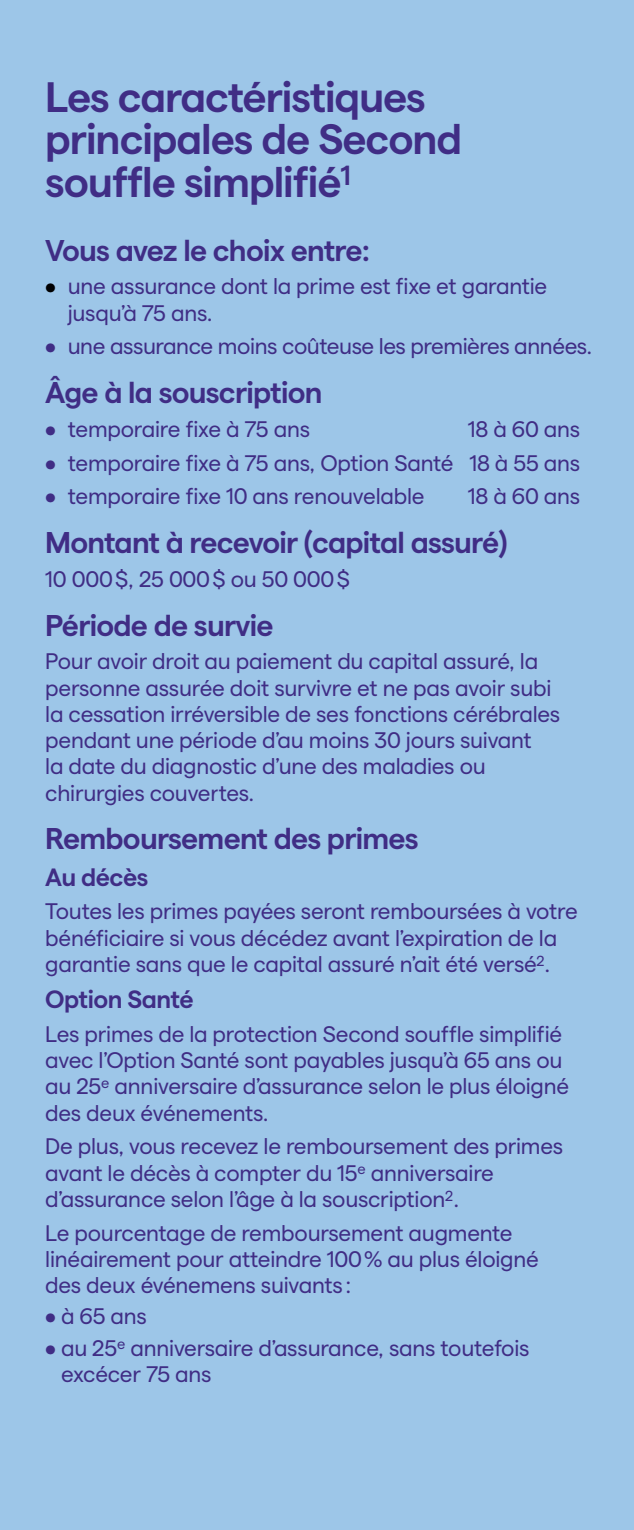
<style>
.page{position:relative;width:634px;height:1530px;background:#9dc6e8}
.page>*{position:absolute;margin:0;border:0;box-sizing:border-box;transform-origin:0 0}
.t1{font:600 42.5px/42.5px "Matter";letter-spacing:-.025em;color:#402d85}
.t2{font:600 30px "Matter";letter-spacing:-.025em;color:#402d85}
.t3{font:600 25px "Matter";letter-spacing:-.02em;color:#402d85}
.t4{font:22.5px/26.2px "Matter";letter-spacing:-.01em;color:#402d85}
.s1{color:#000001}
</style>
<div class="page">
<hr style="left:0;top:0;width:1px;height:1530px;background:#f6f6f6">
<h1 class="t1" style="left:45px;top:72px;width:419px">Les caractéristiques principales de Second souffle simplifié<sup>1</sup></h1>
<h2 class="t2" style="left:45px;top:228px;width:326px">Vous avez le choix entre:</h2>
<p class="t4" style="left:68px;top:271px;width:481px;text-indent:-22px"><span class="s1">•</span> une assurance dont la prime est fixe et garantie jusqu’à 75 ans.</p>
<p class="t4" style="left:45px;top:331px;width:548px">• une assurance moins coûteuse les premières années.</p>
<h2 class="t2" style="left:45px;top:370px;width:279px">Âge à la souscription</h2>
<p class="t4" style="left:45px;top:414px;width:266px">• temporaire fixe à 75 ans</p>
<p class="t4" style="left:468px;top:414px;width:114px">18 à 60 ans</p>
<p class="t4" style="left:45px;top:448px;width:537px">• temporaire fixe à 75 ans, Option Santé 18 à 55 ans</p>
<p class="t4" style="left:45px;top:481px;width:381px">• temporaire fixe 10 ans renouvelable</p>
<p class="t4" style="left:468px;top:481px;width:114px">18 à 60 ans</p>
<h2 class="t2" style="left:45px;top:520px;width:463px">Montant à recevoir (capital assuré)</h2>
<p class="t4" style="left:45px;top:564px;width:306px">10 000$, 25 000$ ou 50 000$</p>
<h2 class="t2" style="left:45px;top:603px;width:230px">Période de survie</h2>
<p class="t4" style="left:45px;top:646px;width:516px">Pour avoir droit au paiement du capital assuré, la personne assurée doit survivre et ne pas avoir subi la cessation irréversible de ses fonctions cérébrales pendant une période d’au moins 30 jours suivant<br>la date du diagnostic d’une des maladies ou chirurgies couvertes.</p>
<h2 class="t2" style="left:45px;top:817px;width:375px">Remboursement des primes</h2>
<p class="t3" style="left:45px;top:858px;width:105px">Au décès</p>
<p class="t4" style="left:45px;top:896px;width:534px">Toutes les primes payées seront remboursées à votre bénéficiaire si vous décédez avant l’expiration de la garantie sans que le capital assuré n’ait été versé<sup>2</sup>.</p>
<p class="t3" style="left:45px;top:981px;width:150px">Option Santé</p>
<p class="t4" style="left:45px;top:1019px;width:525px">Les primes de la protection Second souffle simplifié avec l’Option Santé sont payables jusqu’à 65 ans ou au 25<sup>e</sup> anniversaire d’assurance selon le plus éloigné des deux événements.</p>
<p class="t4" style="left:45px;top:1131px;width:519px">De plus, vous recevez le remboursement des primes avant le décès à compter du 15<sup>e</sup> anniversaire d’assurance selon l’âge à la souscription<sup>2</sup>.</p>
<p class="t4" style="left:45px;top:1218px;width:495px">Le pourcentage de remboursement augmente linéairement pour atteindre 100% au plus éloigné des deux événemens suivants:</p>
<p class="t4" style="left:45px;top:1301px;width:103px">• à 65 ans</p>
<p class="t4" style="left:61px;top:1333px;width:470px;text-indent:-16px">• au 25<sup>e</sup> anniversaire d’assurance, sans toutefois excécer 75 ans</p>
</div>
